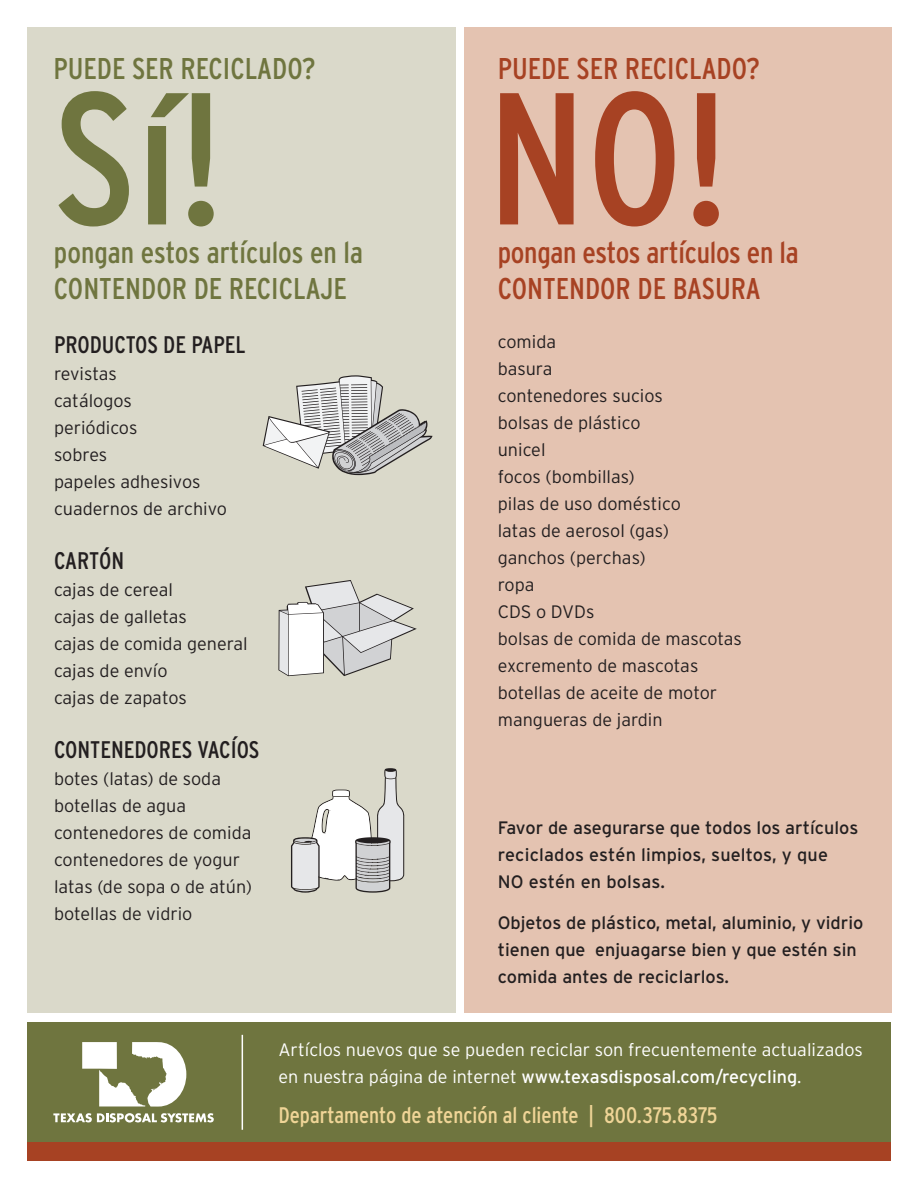
<style>
.page{position:relative;width:918px;height:1188px;background:#fff}
.page>*{position:absolute;margin:0;border:0;box-sizing:border-box;transform-origin:0 0}
.t1{font:condensed 187.5px "Interstate";color:#a74223}
.t2{font:condensed 30px/36px "Interstate";color:#6f753f}
.t3{font:condensed 30px/36px "Interstate";letter-spacing:-.005em;color:#a74223}
.t4{font:condensed 24px "Interstate";color:#231f20}
.t5{font:condensed 22.5px "Interstate";color:#f0d597}
.t6{font:300 18px/27px "Interstate";color:#231f20}
.t7{font:18px/27px "Interstate";color:#231f20}
.t8{font:300 18px/27px "Interstate";color:#fff}
.s1{font-weight:400}
</style>
<div class="page">
<div style="left:464px;top:27px;width:427px;height:985px;background:#e4c3b1"></div>
<div style="left:27px;top:27px;width:429px;height:985px;background:#dad9ca"></div>
<div style="left:27px;top:1022px;width:864px;height:120px;background:#6f753f"></div>
<svg style="left:58px;top:91px;width:156px;height:136px"></svg>
<hr style="left:242px;top:1035px;width:1px;height:95px;background:#fff">
<div style="left:27px;top:1142px;width:864px;height:19px;background:#a74223"></div>
<svg style="left:82px;top:1042px;width:104px;height:65px"></svg>
<svg style="left:53px;top:1113px;width:161px;height:10px"></svg>
<svg style="left:263px;top:375px;width:169px;height:100px"></svg>
<svg style="left:278px;top:580px;width:139px;height:96px"></svg>
<svg style="left:291px;top:768px;width:113px;height:125px"></svg>
<h2 class="t2" style="left:53px;top:50px;width:264px">PUEDE SER RECICLADO?</h2>
<h2 class="t3" style="left:498px;top:50px;width:264px">PUEDE SER RECICLADO?</h2>
<h1 class="t1" style="left:487px;top:54px;width:244px">NO!</h1>
<h2 class="t2" style="left:54px;top:235px;width:311px">pongan estos artículos en la<br>CONTENDOR DE RECICLAJE</h2>
<h2 class="t3" style="left:498px;top:234px;width:303px">pongan estos artículos en la<br>CONTENDOR DE BASURA</h2>
<h3 class="t4" style="left:54px;top:331px;width:193px">PRODUCTOS DE PAPEL</h3>
<p class="t6" style="left:54px;top:360px;width:175px">revistas<br>catálogos<br>periódicos<br>sobres<br>papeles adhesivos cuadernos de archivo</p>
<h3 class="t4" style="left:54px;top:547px;width:72px">CARTÓN</h3>
<p class="t6" style="left:54px;top:576px;width:195px">cajas de cereal<br>cajas de galletas<br>cajas de comida general cajas de envío<br>cajas de zapatos</p>
<h3 class="t4" style="left:54px;top:736px;width:207px">CONTENEDORES VACÍOS</h3>
<p class="t6" style="left:54px;top:765px;width:200px">botes (latas) de soda botellas de agua contenedores de comida contenedores de yogur latas (de sopa o de atún) botellas de vidrio</p>
<p class="t6" style="left:498px;top:328px;width:246px">comida<br>basura<br>contenedores sucios<br>bolsas de plástico<br>unicel<br>focos (bombillas)<br>pilas de uso doméstico<br>latas de aerosol (gas)<br>ganchos (perchas)<br>ropa<br>CDS o DVDs<br>bolsas de comida de mascotas excremento de mascotas botellas de aceite de motor mangueras de jardin</p>
<p class="t7" style="left:498px;top:814px;width:362px">Favor de asegurarse que todos los artículos reciclados estén limpios, sueltos, y que<br>NO estén en bolsas.</p>
<p class="t7" style="left:498px;top:909px;width:367px">Objetos de plástico, metal, aluminio, y vidrio tienen que enjuagarse bien y que estén sin comida antes de reciclarlos.</p>
<p class="t8" style="left:278px;top:1036px;width:586px">Artíclos nuevos que se pueden reciclar son frecuentemente actualizados en nuestra página de internet <span class="s1">www.texasdisposal.com/recycling</span>.</p>
<p class="t5" style="left:278px;top:1103px;width:441px">Departamento de atención al cliente | 800.375.8375</p>
</div>
